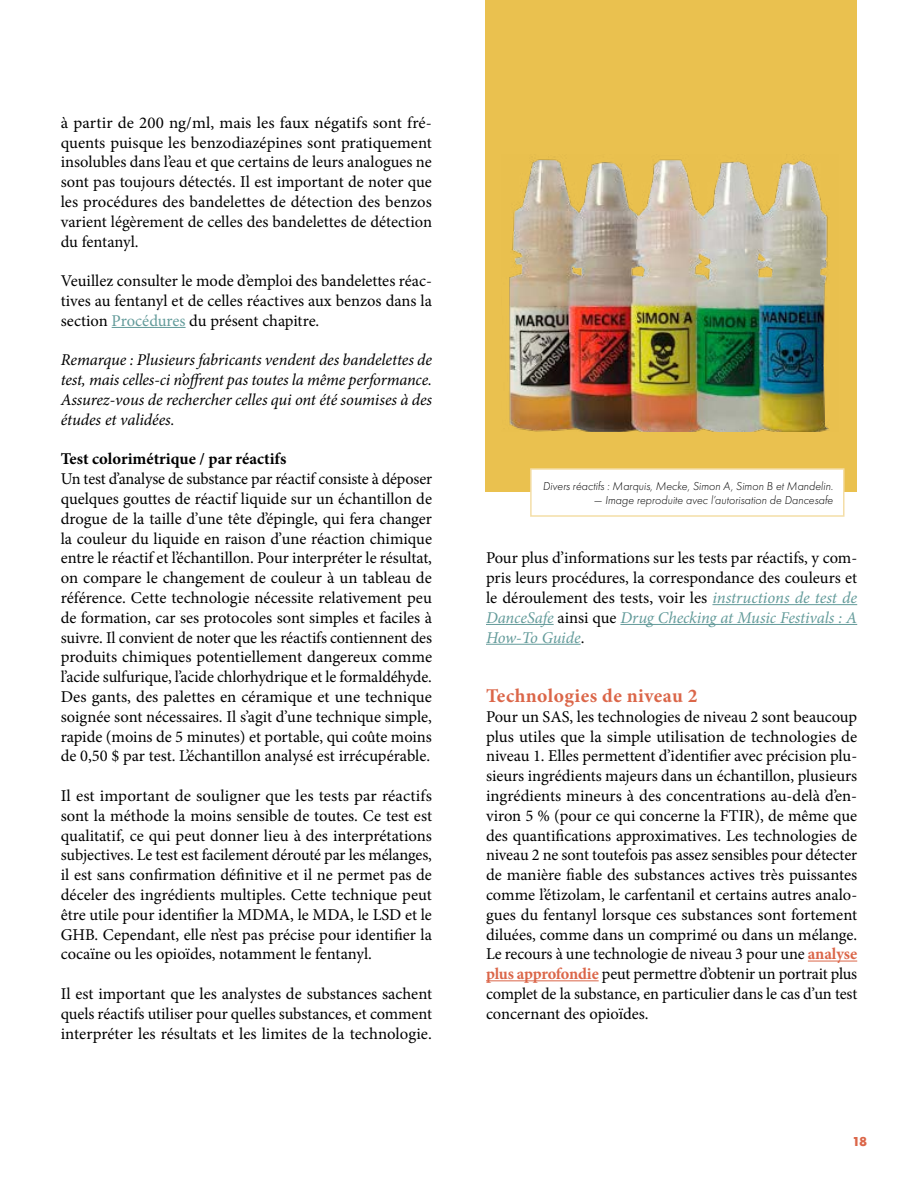
<style>
.page{position:relative;width:918px;height:1188px;background:#fff}
.page>*{position:absolute;margin:0;border:0;box-sizing:border-box;transform-origin:0 0}
.t1{font:700 19.5px "Minion Pro";letter-spacing:.02em;color:#db6649}
.t2{font:16.5px/19.8px "Minion Pro";color:#000;text-align:justify}
.t3{font:italic 16.5px/19.8px "Minion Pro";letter-spacing:-.01em;color:#000;text-align:justify}
.t4{font:700 16.5px "Minion Pro";color:#000}
.t5{font:700 13.5px "Futura PT";color:#db6649}
.t6{font:italic 300 12px "Futura PT";color:#000}
.s1{color:#639b9a}
.s2{font-style:italic;color:#639b9a}
.s3{font-weight:700;color:#db6649}
</style>
<div class="page">
<hr style="left:112px;top:327px;width:74px;height:1px;background:#639b9a">
<hr style="left:712px;top:604px;width:145px;height:1px;background:#639b9a">
<hr style="left:486px;top:624px;width:68px;height:1px;background:#639b9a">
<hr style="left:620px;top:624px;width:237px;height:1px;background:#639b9a">
<hr style="left:486px;top:644px;width:95px;height:1px;background:#639b9a">
<hr style="left:808px;top:961px;width:49px;height:1px;background:#db6649">
<hr style="left:486px;top:980px;width:113px;height:1px;background:#db6649">
<div style="left:485px;top:0;width:372px;height:491px;background:#eac14f"></div>
<img style="left:509px;top:154px;width:320px;height:277px">
<div style="left:530px;top:468px;width:315px;height:49px;background:#fff;border:2px solid #f4dea7"></div>
<p class="t2" style="left:61px;top:113px;width:373px">à partir de 200 ng/ml, mais les faux négatifs sont fré&shy;quents puisque les benzodiazépines sont pratiquement insolubles dans l’eau et que certains de leurs analogues ne sont pas toujours détectés. Il est important de noter que les procédures des bandelettes de détection des benzos varient légèrement de celles des bandelettes de détection du fentanyl.</p>
<p class="t2" style="left:61px;top:271px;width:373px">Veuillez consulter le mode d’emploi des bandelettes réac&shy;tives au fentanyl et de celles réactives aux benzos dans la section <span class="s1">Procédures</span> du présent chapitre.</p>
<p class="t3" style="left:61px;top:350px;width:373px">Remarque : Plusieurs fabricants vendent des bandelettes de test, mais celles-ci n’offrent pas toutes la même performance.<br>Assurez-vous de rechercher celles qui ont été soumises à des études et validées.</p>
<p class="t4" style="left:61px;top:448px;width:227px">Test colorimétrique / par réactifs</p>
<p class="t2" style="left:61px;top:469px;width:373px">Un test d’analyse de substance par réactif consiste à déposer quelques gouttes de réactif liquide sur un échantillon de drogue de la taille d’une tête d’épingle, qui fera changer la couleur du liquide en raison d’une réaction chimique entre le réactif et l’échantillon. Pour interpréter le résultat, on compare le changement de couleur à un tableau de référence. Cette technologie nécessite relativement peu de formation, car ses protocoles sont simples et faciles à suivre. Il convient de noter que les réactifs contiennent des produits chimiques potentiellement dangereux comme l’acide sulfurique, l’acide chlorhydrique et le formaldéhyde.<br>Des gants, des palettes en céramique et une technique soignée sont nécessaires. Il s’agit d’une technique simple, rapide (moins de 5 minutes) et portable, qui coûte moins de 0,50 $ par test. L’échantillon analysé est irrécupérable.</p>
<p class="t2" style="left:61px;top:786px;width:373px">Il est important de souligner que les tests par réactifs sont la méthode la moins sensible de toutes. Ce test est qualitatif, ce qui peut donner lieu à des interprétations subjectives. Le test est facilement dérouté par les mélanges, il est sans confirmation définitive et il ne permet pas de déceler des ingrédients multiples. Cette technique peut être utile pour identifier la MDMA, le MDA, le LSD et le GHB. Cependant, elle n’est pas précise pour identifier la cocaïne ou les opioïdes, notamment le fentanyl.</p>
<p class="t2" style="left:61px;top:984px;width:373px">Il est important que les analystes de substances sachent quels réactifs utiliser pour quelles substances, et comment interpréter les résultats et les limites de la technologie.</p>
<p class="t6" style="left:543px;top:479px;width:292px">Divers réactifs : Marquis, Mecke, Simon A, Simon B et Mandelin.</p>
<p class="t6" style="left:593px;top:493px;width:241px">— Image reproduite avec l’autorisation de Dancesafe</p>
<p class="t2" style="left:486px;top:548px;width:373px">Pour plus d’informations sur les tests par réactifs, y com&shy;pris leurs procédures, la correspondance des couleurs et le déroulement des tests, voir les <span class="s2">instructions de test de DanceSafe</span> ainsi que <span class="s2">Drug Checking at Music Festivals : A How-To Guide</span>.</p>
<p class="t1" style="left:486px;top:682px;width:213px">Technologies de niveau 2</p>
<p class="t2" style="left:486px;top:707px;width:373px">Pour un SAS, les technologies de niveau 2 sont beaucoup plus utiles que la simple utilisation de technologies de niveau 1. Elles permettent d’identifier avec précision plu&shy;sieurs ingrédients majeurs dans un échantillon, plusieurs ingrédients mineurs à des concentrations au-delà d’en&shy;viron 5 % (pour ce qui concerne la FTIR), de même que des quantifications approximatives. Les technologies de niveau 2 ne sont toutefois pas assez sensibles pour détecter de manière fiable des substances actives très puissantes comme l’étizolam, le carfentanil et certains autres analo&shy;gues du fentanyl lorsque ces substances sont fortement diluées, comme dans un comprimé ou dans un mélange.<br>Le recours à une technologie de niveau 3 pour une <span class="s3">analyse plus approfondie</span> peut permettre d’obtenir un portrait plus complet de la substance, en particulier dans le cas d’un test concernant des opioïdes.</p>
<p class="t5" style="left:852px;top:1133px;width:17px">18</p>
</div>
